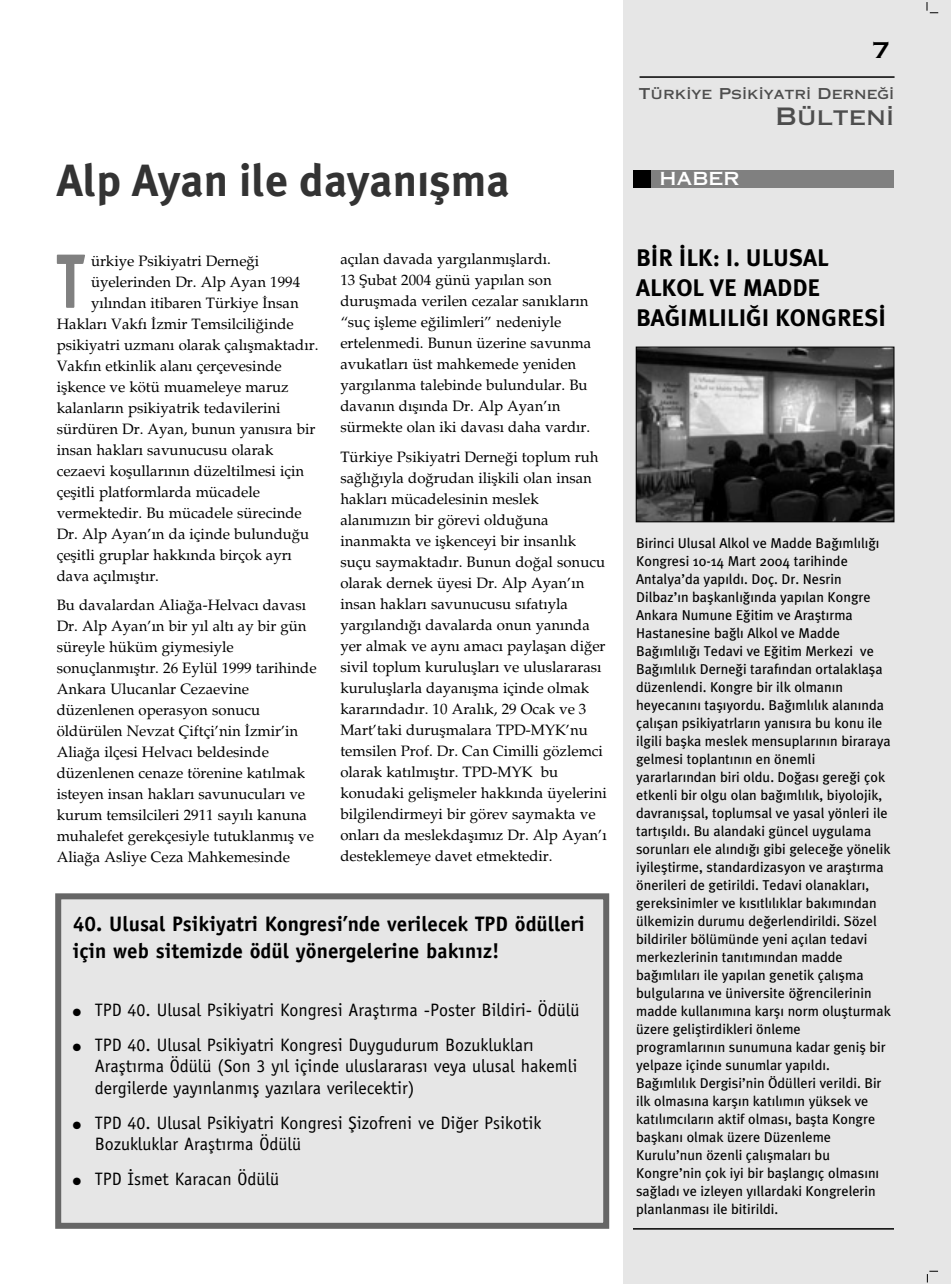
<style>
.page{position:relative;width:951px;height:1284px;background:#fff}
.page>*{position:absolute;margin:0;border:0;box-sizing:border-box;transform-origin:0 0}
.t1{font:700 77.7px "Officina Sans";color:#808080;scale:.8 1}
.t2{font:45px "Meta Plus Bold Roman Ti";color:#333}
.t3{font:30px "Copperplate Gothic Thi One BC";color:#000}
.t4{font:24px/30px "Meta Plus Bold Roman Ti";color:#000}
.t5{font:24px "Copperplate Gothic Thi One AB";color:#4d4d4d}
.t6{font:700 21px/27px "Officina Sans";color:#000}
.t7{font:18px/21.8px "Officina Sans";color:#000}
.t8{font:18px "Copperplate Gothic Thi One AB";color:#fff}
.t9{font:15px/21px "Palatino TR";color:#000}
.t10{font:15px "Copperplate Gothic Thi One AB";color:#4d4d4d}
.t11{font:14.25px/18px "Meta Plus Book Roman Ti";color:#000}
</style>
<div class="page">
<div style="left:623px;top:0;width:328px;height:1284px;background:#e6e6e6"></div>
<hr style="left:640px;top:76px;width:255px;height:2px;background:#000">
<svg style="left:927px;top:1271px;width:11px;height:11px"></svg>
<svg style="left:927px;top:2px;width:11px;height:11px"></svg>
<div style="left:651px;top:171px;width:243px;height:17px;background:#808080"></div>
<div style="left:634px;top:171px;width:17px;height:17px;background:#000"></div>
<hr style="left:633px;top:1228px;width:261px;height:2px;background:#000">
<div style="left:61px;top:899px;width:542px;height:324px;background:#e6e6e6"></div>
<div style="left:55px;top:893px;width:554px;height:336px;border:6px solid #666"></div>
<img style="left:638px;top:349px;width:254px;height:171px">
<div style="left:636px;top:347px;width:258px;height:175px;border:1px solid #000"></div>
<h2 class="t2" style="left:57px;top:163px;width:454px">Alp Ayan ile dayan›flma</h2>
<h1 class="t1" style="left:57px;top:252px;width:36px">T</h1>
<p class="t9" style="left:91px;top:252px;width:170px">ürkiye Psikiyatri Derne¤i</p>
<p class="t9" style="left:91px;top:273px;width:211px">üyelerinden Dr. Alp Ayan 1994</p>
<p class="t9" style="left:91px;top:294px;width:209px">y›l›ndan itibaren Türkiye ‹nsan</p>
<p class="t9" style="left:57px;top:315px;width:239px">Haklar› Vakf› ‹zmir Temsilcili¤inde</p>
<p class="t9" style="left:57px;top:336px;width:263px">psikiyatri uzman› olarak çal›flmaktad›r.</p>
<p class="t9" style="left:57px;top:357px;width:227px">Vakf›n etkinlik alan› çerçevesinde</p>
<p class="t9" style="left:57px;top:378px;width:233px">iflkence ve kötü muameleye maruz</p>
<p class="t9" style="left:57px;top:399px;width:225px">kalanlar›n psikiyatrik tedavilerini</p>
<p class="t9" style="left:57px;top:420px;width:260px">sürdüren Dr. Ayan, bunun yan›s›ra bir</p>
<p class="t9" style="left:57px;top:441px;width:218px">insan haklar› savunucusu olarak</p>
<p class="t9" style="left:57px;top:462px;width:249px">cezaevi koflullar›n›n düzeltilmesi için</p>
<p class="t9" style="left:57px;top:483px;width:205px">çeflitli platformlarda mücadele</p>
<p class="t9" style="left:57px;top:504px;width:247px">vermektedir. Bu mücadele sürecinde</p>
<p class="t9" style="left:57px;top:525px;width:254px">Dr. Alp Ayan’›n da içinde bulundu¤u</p>
<p class="t9" style="left:57px;top:546px;width:237px">çeflitli gruplar hakk›nda birçok ayr›</p>
<p class="t9" style="left:57px;top:567px;width:104px">dava aç›lm›flt›r.</p>
<p class="t9" style="left:57px;top:596px;width:261px">Bu davalardan Alia¤a-Helvac› davas› Dr. Alp Ayan’›n bir y›l alt› ay bir gün süreyle hüküm giymesiyle sonuçlanm›flt›r. 26 Eylül 1999 tarihinde Ankara Ulucanlar Cezaevine düzenlenen operasyon sonucu öldürülen Nevzat Çiftçi’nin ‹zmir’in Alia¤a ilçesi Helvac› beldesinde düzenlenen cenaze törenine kat›lmak isteyen insan haklar› savunucular› ve kurum temsilcileri 2911 say›l› kanuna muhalefet gerekçesiyle tutuklanm›fl ve Alia¤a Asliye Ceza Mahkemesinde</p>
<p class="t9" style="left:340px;top:250px;width:252px">aç›lan davada yarg›lanm›fllard›.<br>13 fiubat 2004 günü yap›lan son duruflmada verilen cezalar san›klar›n “suç iflleme e¤ilimleri” nedeniyle ertelenmedi. Bunun üzerine savunma avukatlar› üst mahkemede yeniden yarg›lanma talebinde bulundular. Bu davan›n d›fl›nda Dr. Alp Ayan’›n sürmekte olan iki davas› daha vard›r.</p>
<p class="t9" style="left:340px;top:448px;width:268px">Türkiye Psikiyatri Derne¤i toplum ruh sa¤l›¤›yla do¤rudan iliflkili olan insan haklar› mücadelesinin meslek alan›m›z›n bir görevi oldu¤una inanmakta ve iflkenceyi bir insanl›k suçu saymaktad›r. Bunun do¤al sonucu olarak dernek üyesi Dr. Alp Ayan’›n insan haklar› savunucusu s›fat›yla yarg›land›¤› davalarda onun yan›nda yer almak ve ayn› amac› paylaflan di¤er sivil toplum kurulufllar› ve uluslararas› kurulufllarla dayan›flma içinde olmak karar›ndad›r. 10 Aral›k, 29 Ocak ve 3<br>Mart’taki duruflmalara TPD-MYK’nu temsilen Prof. Dr. Can Cimilli gözlemci olarak kat›lm›flt›r. TPD-MYK bu konudaki geliflmeler hakk›nda üyelerini bilgilendirmeyi bir görev saymakta ve onlar› da meslekdafl›m›z Dr. Alp Ayan’› desteklemeye davet etmektedir.</p>
<h3 class="t6" style="left:73px;top:913px;width:513px">40. Ulusal Psikiyatri Kongresi’nde verilecek TPD ödülleri için web sitemizde ödül yönergelerine bak›n›z!</h3>
<p class="t7" style="left:73px;top:1001px;width:508px">● TPD 40. Ulusal Psikiyatri Kongresi Araflt›rma -Poster Bildiri- Ödülü</p>
<p class="t7" style="left:95px;top:1035px;width:484px;text-indent:-22px">● TPD 40. Ulusal Psikiyatri Kongresi Duygudurum Bozukluklar›<br>Araflt›rma Ödülü (Son 3 y›l içinde uluslararas› veya ulusal hakemli dergilerde yay›nlanm›fl yaz›lara verilecektir)</p>
<p class="t7" style="left:95px;top:1113px;width:448px;text-indent:-22px">● TPD 40. Ulusal Psikiyatri Kongresi fiizofreni ve Di¤er Psikotik<br>Bozukluklar Araflt›rma Ödülü</p>
<p class="t7" style="left:73px;top:1170px;width:208px">● TPD ‹smet Karacan Ödülü</p>
<h3 class="t3" style="left:872px;top:30px;width:20px">7</h3>
<p class="t10" style="left:639px;top:85px;width:257px">Türkiye Psikiyatri Derne¤i</p>
<h3 class="t5" style="left:776px;top:103px;width:120px">Bülteni</h3>
<p class="t8" style="left:660px;top:169px;width:81px">HABER</p>
<h3 class="t4" style="left:636px;top:244px;width:251px">B‹R ‹LK: I. ULUSAL<br>ALKOL VE MADDE<br>BA⁄IMLILI⁄I KONGRES‹</h3>
<p class="t11" style="left:636px;top:535px;width:256px">Birinci Ulusal Alkol ve Madde Ba¤›ml›l›¤› Kongresi 10-14 Mart 2004 tarihinde Antalya’da yap›ld›. Doç. Dr. Nesrin Dilbaz’›n baflkanl›¤›nda yap›lan Kongre Ankara Numune E¤itim ve Araflt›rma Hastanesine ba¤l› Alkol ve Madde Ba¤›ml›l›¤› Tedavi ve E¤itim Merkezi ve Ba¤›ml›l›k Derne¤i taraf›ndan ortalaklafla düzenlendi. Kongre bir ilk olman›n heyecan›n› tafl›yordu. Ba¤›ml›l›k alan›nda çal›flan psikiyatrlar›n yan›s›ra bu konu ile ilgili baflka meslek mensuplar›n›n biraraya gelmesi toplant›n›n en önemli yararlar›ndan biri oldu. Do¤as› gere¤i çok etkenli bir olgu olan ba¤›ml›l›k, biyolojik, davran›flsal, toplumsal ve yasal yönleri ile tart›fl›ld›. Bu alandaki güncel uygulama sorunlar› ele al›nd›¤› gibi gelece¤e yönelik iyilefltirme, standardizasyon ve araflt›rma önerileri de getirildi. Tedavi olanaklar›, gereksinimler ve k›s›tl›l›klar bak›m›ndan ülkemizin durumu de¤erlendirildi. Sözel bildiriler bölümünde yeni aç›lan tedavi merkezlerinin tan›t›m›ndan madde ba¤›ml›lar› ile yap›lan genetik çal›flma bulgular›na ve üniversite ö¤rencilerinin madde kullan›m›na karfl› norm oluflturmak üzere gelifltirdikleri önleme programlar›n›n sunumuna kadar genifl bir yelpaze içinde sunumlar yap›ld›.<br>Ba¤›ml›l›k Dergisi’nin Ödülleri verildi. Bir ilk olmas›na karfl›n kat›l›m›n yüksek ve kat›l›mc›lar›n aktif olmas›, baflta Kongre baflkan› olmak üzere Düzenleme Kurulu’nun özenli çal›flmalar› bu Kongre’nin çok iyi bir bafllang›ç olmas›n› sa¤lad› ve izleyen y›llardaki Kongrelerin planlanmas› ile bitirildi.</p>
</div>
